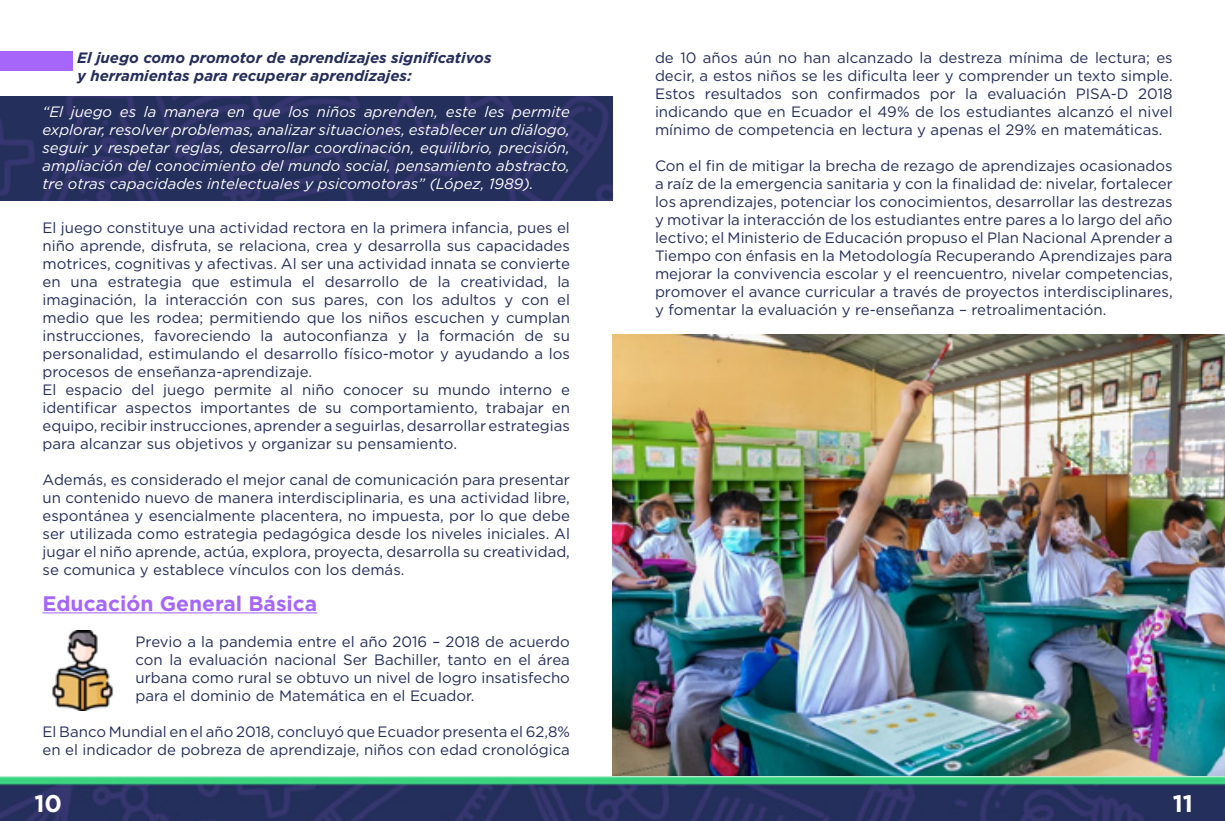
<style>
.page{position:relative;width:1225px;height:821px;background:#fff}
.page>*{position:absolute;margin:0;border:0;box-sizing:border-box;transform-origin:0 0}
.t1{font:700 24px "Gotham";color:#fff}
.t2{font:700 21px "Gotham";color:#a666fa}
.t3{font:15px/18px "Gotham";color:#252d5b;text-align:justify}
.t4{font:italic 15px/18px "Gotham";color:#fff;text-align:justify}
.t5{font:italic 700 15px/18px "Gotham";color:#252d5b}
</style>
<div class="page">
<img style="left:0;top:51px;width:1225px;height:770px">
<img style="left:43px;top:630px;width:79px;height:80px">
<img style="left:612px;top:335px;width:613px;height:440px">
<div style="left:0;top:51px;width:72px;height:19px;background:#a666fa"></div>
<img style="left:0;top:97px;width:612px;height:104px">
<hr style="left:43px;top:612px;width:274px;height:1px;background:#a666fa">
<p class="t5" style="left:77px;top:49px;width:416px">El juego como promotor de aprendizajes significativos y herramientas para recuperar aprendizajes:</p>
<p class="t4" style="left:43px;top:102px;width:529px">“El juego es la manera en que los niños aprenden, este les permite explorar, resolver problemas, analizar situaciones, establecer un diálogo, seguir y respetar reglas, desarrollar coordinación, equilibrio, precisión, ampliación del conocimiento del mundo social, pensamiento abstracto, tre otras capacidades intelectuales y psicomotoras” (López, 1989).</p>
<p class="t3" style="left:43px;top:218px;width:529px;text-align:left">El juego constituye una actividad rectora en la primera infancia, pues el niño aprende, disfruta, se relaciona, crea y desarrolla sus capacidades motrices, cognitivas y afectivas. Al ser una actividad innata se convierte en una estrategia que estimula el desarrollo de la creatividad, la imaginación, la interacción con sus pares, con los adultos y con el medio que les rodea; permitiendo que los niños escuchen y cumplan instrucciones, favoreciendo la autoconfianza y la formación de su personalidad, estimulando el desarrollo físico-motor y ayudando a los procesos de enseñanza-aprendizaje.<br>El espacio del juego permite al niño conocer su mundo interno e identificar aspectos importantes de su comportamiento, trabajar en equipo, recibir instrucciones, aprender a seguirlas, desarrollar estrategias para alcanzar sus objetivos y organizar su pensamiento.</p>
<p class="t3" style="left:43px;top:470px;width:529px">Además, es considerado el mejor canal de comunicación para presentar un contenido nuevo de manera interdisciplinaria, es una actividad libre, espontánea y esencialmente placentera, no impuesta, por lo que debe ser utilizada como estrategia pedagógica desde los niveles iniciales. Al jugar el niño aprende, actúa, explora, proyecta, desarrolla su creatividad, se comunica y establece vínculos con los demás.</p>
<h2 class="t2" style="left:43px;top:589px;width:276px">Educación General Básica</h2>
<p class="t3" style="left:136px;top:632px;width:436px">Previo a la pandemia entre el año 2016 – 2018 de acuerdo con la evaluación nacional Ser Bachiller, tanto en el área urbana como rural se obtuvo un nivel de logro insatisfecho para el dominio de Matemática en el Ecuador.</p>
<p class="t3" style="left:43px;top:722px;width:529px">El Banco Mundial en el año 2018, concluyó que Ecuador presenta el 62,8% en el indicador de pobreza de aprendizaje, niños con edad cronológica</p>
<p class="t3" style="left:655px;top:48px;width:519px">de 10 años aún no han alcanzado la destreza mínima de lectura; es decir, a estos niños se les dificulta leer y comprender un texto simple.<br>Estos resultados son confirmados por la evaluación PISA-D 2018 indicando que en Ecuador el 49% de los estudiantes alcanzó el nivel mínimo de competencia en lectura y apenas el 29% en matemáticas.</p>
<p class="t3" style="left:655px;top:156px;width:519px">Con el fin de mitigar la brecha de rezago de aprendizajes ocasionados a raíz de la emergencia sanitaria y con la finalidad de: nivelar, fortalecer los aprendizajes, potenciar los conocimientos, desarrollar las destrezas y motivar la interacción de los estudiantes entre pares a lo largo del año lectivo; el Ministerio de Educación propuso el Plan Nacional Aprender a Tiempo con énfasis en la Metodología Recuperando Aprendizajes para mejorar la convivencia escolar y el reencuentro, nivelar competencias, promover el avance curricular a través de proyectos interdisciplinares, y fomentar la evaluación y re-enseñanza – retroalimentación.</p>
<h1 class="t1" style="left:35px;top:790px;width:29px">10</h1>
<h1 class="t1" style="left:1172px;top:790px;width:22px">11</h1>
</div>
